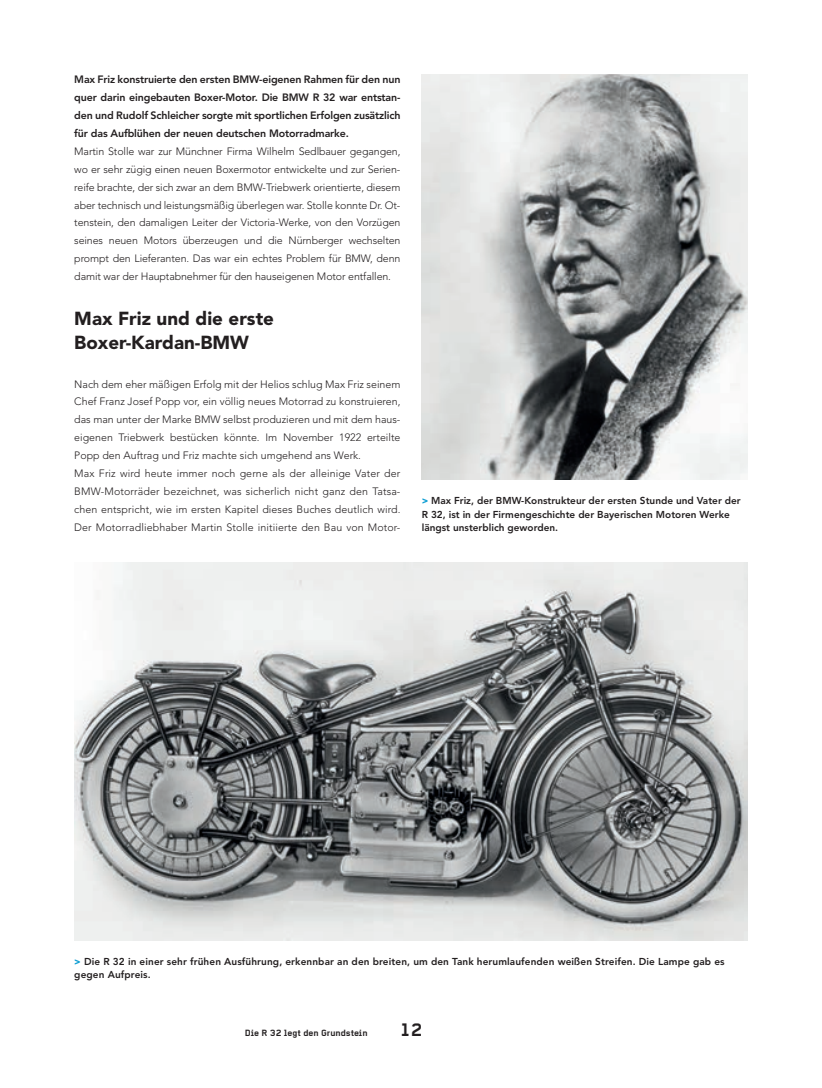
<style>
.page{position:relative;width:822px;height:1088px;background:#fff}
.page>*{position:absolute;margin:0;border:0;box-sizing:border-box;transform-origin:0 0}
.t1{font:900 18.75px/23.8px "Avenir";color:#231f20}
.t2{font:700 17.5px "Alpha Headline CE";color:#231f20}
.t3{font:300 10.62px/17.9px "Avenir";color:#231f20;text-align:justify}
.t4{font:800 10.62px/17.9px "Avenir";letter-spacing:-.015em;color:#231f20;text-align:justify}
.t5{font:800 10px/13.1px "Avenir";color:#231f20}
.t6{font:700 8.75px "Alpha Headline CE";color:#231f20}
.s1{font-weight:900;color:#0e9ed3}
</style>
<div class="page">
<img style="left:422px;top:74px;width:325px;height:405px">
<img style="left:74px;top:562px;width:673px;height:378px">
<p class="t4" style="left:74px;top:71px;width:328px">Max Friz konstruierte den ersten BMW-eigenen Rahmen für den nun quer darin eingebauten Boxer-Motor. Die BMW R 32 war entstan&shy;den und Rudolf Schleicher sorgte mit sportlichen Erfolgen zusätzlich für das Aufblühen der neuen deutschen Motorradmarke.</p>
<p class="t3" style="left:74px;top:142px;width:328px">Martin Stolle war zur Münchner Firma Wilhelm Sedlbauer gegangen, wo er sehr zügig einen neuen Boxermotor entwickelte und zur Serien&shy;reife brachte, der sich zwar an dem BMW-Triebwerk orientierte, diesem aber technisch und leistungsmäßig überlegen war. Stolle konnte Dr. Ot&shy;tenstein, den damaligen Leiter der Victoria-Werke, von den Vorzügen seines neuen Motors überzeugen und die Nürnberger wechselten prompt den Lieferanten. Das war ein echtes Problem für BMW, denn damit war der Hauptabnehmer für den hauseigenen Motor entfallen.</p>
<h1 class="t1" style="left:74px;top:306px;width:201px">Max Friz und die erste<br>Boxer-Kardan-BMW</h1>
<p class="t3" style="left:74px;top:375px;width:328px;text-align:left">Nach dem eher mäßigen Erfolg mit der Helios schlug Max Friz seinem Chef Franz Josef Popp vor, ein völlig neues Motorrad zu konstruieren, das man unter der Marke BMW selbst produzieren und mit dem haus&shy;eigenen Triebwerk bestücken könnte. Im November 1922 erteilte Popp den Auftrag und Friz machte sich umgehend ans Werk.<br>Max Friz wird heute immer noch gerne als der alleinige Vater der BMW-Motorräder bezeichnet, was sicherlich nicht ganz den Tatsa&shy;chen entspricht, wie im ersten Kapitel dieses Buches deutlich wird.<br>Der Motorradliebhaber Martin Stolle initiierte den Bau von Motor-</p>
<p class="t5" style="left:422px;top:494px;width:320px"><span class="s1">&gt;</span> Max Friz, der BMW-Konstrukteur der ersten Stunde und Vater der<br>R 32, ist in der Firmengeschichte der Bayerischen Motoren Werke längst unsterblich geworden.</p>
<p class="t5" style="left:74px;top:955px;width:652px"><span class="s1">&gt;</span> Die R 32 in einer sehr frühen Ausführung, erkennbar an den breiten, um den Tank herumlaufenden weißen Streifen. Die Lampe gab es gegen Aufpreis.</p>
<p class="t6" style="left:245px;top:1027px;width:124px">Die R 32 legt den Grundstein</p>
<h2 class="t2" style="left:399px;top:1019px;width:24px">12</h2>
</div>
